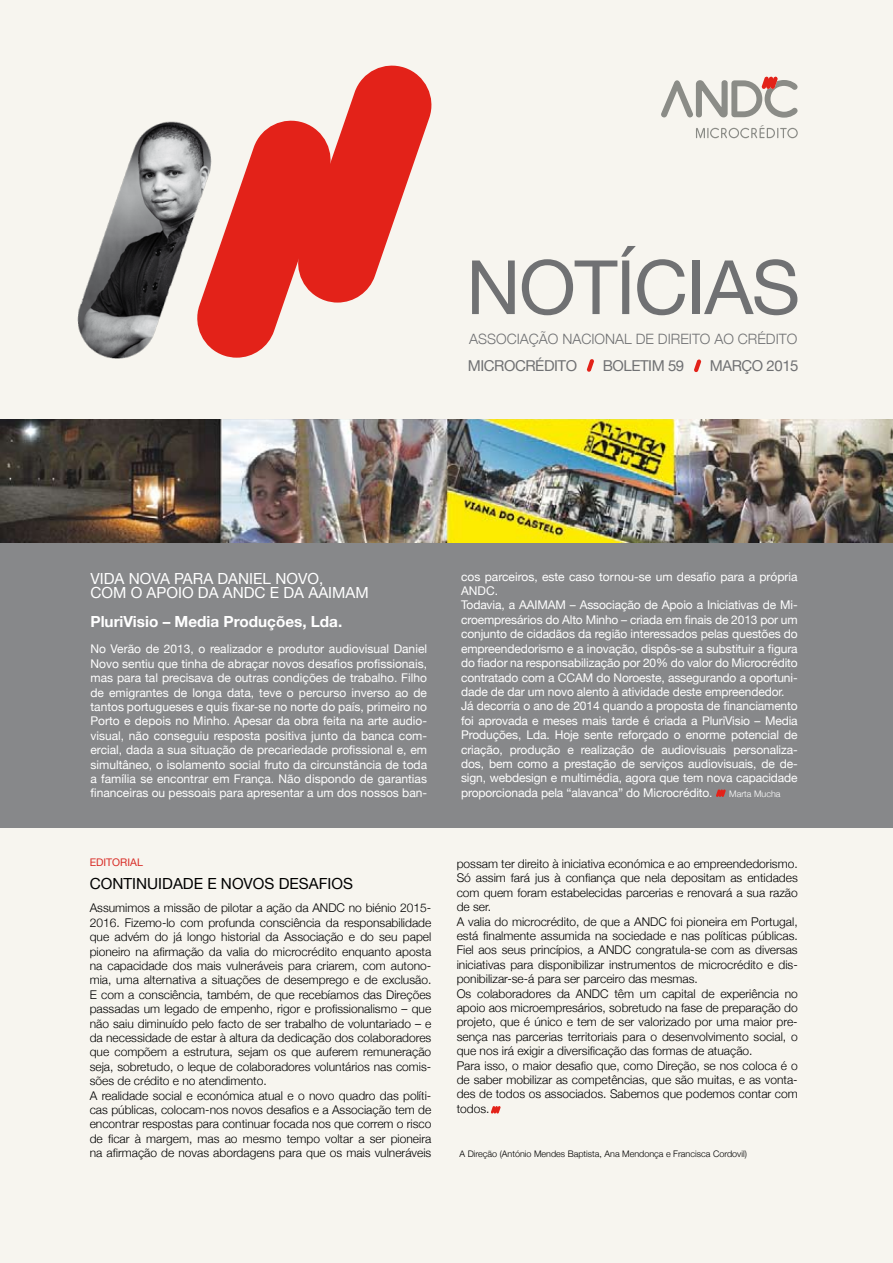
<style>
.page{position:relative;width:893px;height:1263px;background:#f7f5ef}
.page>*{position:absolute;margin:0;border:0;box-sizing:border-box;transform-origin:0 0}
.t1{font:75px "Helvetica Neue";color:#707173}
.t2{font:15.3px "Helvetica Neue";color:#fff}
.t3{font:700 15.3px "Helvetica Neue";color:#fff}
.t4{font:15.3px "Helvetica Neue";color:#000}
.t5{font:15px "Helvetica Neue";letter-spacing:-.03em;color:#707173}
.t6{font:300 14.25px "Helvetica Neue";color:#707173}
.t7{font:300 12px/14.4px "Helvetica Neue";color:#000}
.t8{font:12px/14.4px "Helvetica Neue";letter-spacing:-.01em;color:#fff}
.t9{font:10.5px "Helvetica Neue";color:#d82b25}
.t10{font:300 9px "Helvetica Neue";color:#000}
.t11{font:300 9px "Helvetica Neue";color:#fff}
</style>
<div class="page">
<svg style="left:661px;top:76px;width:137px;height:62px"></svg>
<svg style="left:250px;top:65px;width:182px;height:291px"></svg>
<div style="left:0;top:419px;width:893px;height:408px;background:#87888a"></div>
<svg style="left:491px;top:1106px;width:10px;height:7px"></svg>
<svg style="left:694px;top:359px;width:7px;height:13px"></svg>
<svg style="left:587px;top:359px;width:7px;height:13px"></svg>
<svg style="left:716px;top:789px;width:10px;height:8px"></svg>
<img style="left:77px;top:121px;width:173px;height:238px">
<img style="left:0;top:419px;width:893px;height:123px">
<h1 class="t1" style="left:616px;top:243px;width:107px">ÍCIAS</h1>
<p class="t6" style="left:469px;top:330px;width:330px">ASSOCIAÇÃO NACIONAL DE DIREITO AO CRÉDITO</p>
<p class="t5" style="left:468px;top:357px;width:85px">MICROCRÉDITO</p>
<p class="t5" style="left:603px;top:357px;width:83px">BOLETI M 59</p>
<p class="t5" style="left:710px;top:357px;width:90px">MARÇO 2015</p>
<h1 class="t1" style="left:466px;top:243px;width:50px">NOT</h1>
<p class="t2" style="left:90px;top:569px;width:10px">VIDA</p>
<p class="t2" style="left:129px;top:569px;width:12px">NOVA</p>
<p class="t2" style="left:174px;top:569px;width:20px">PARA</p>
<p class="t2" style="left:218px;top:569px;width:10px">DANI</p>
<p class="t2" style="left:253px;top:569px;width:34px">EL NOVO</p>
<p class="t2" style="left:319px;top:569px;width:6px">,</p>
<p class="t2" style="left:90px;top:584px;width:86px">COM O APOIO</p>
<p class="t2" style="left:198px;top:584px;width:37px">DA AND</p>
<p class="t2" style="left:255px;top:584px;width:116px">C E DA AAI MAM</p>
<p class="t3" style="left:90px;top:612px;width:253px">PluriVisio – Media Produções, Lda.</p>
<p class="t8" style="left:90px;top:642px;width:338px;text-align:justify">No Verão de 2013, o realizador e produtor audiovisual Daniel Novo sentiu que tinha de abraçar novos desafios profissionais, mas para tal precisava de outras condições de trabalho. Filho de emigrantes de longa data, teve o percurso inverso ao de tantos portugueses e quis fixar-se no norte do país, primeiro no Porto e depois no Minho. Apesar da obra feita na arte audio&shy;visual, não conseguiu resposta positiva junto da banca com&shy;ercial, dada a sua situação de precariedade profissional e, em simultâneo, o isolamento social fruto da circunstância de toda a família se encontrar em França. Não dispondo de garantias financeiras ou pessoais para apresentar a um dos nossos ban-</p>
<p class="t9" style="left:90px;top:856px;width:55px">Editorial</p>
<p class="t4" style="left:90px;top:874px;width:265px">Continuidade e novos desafios</p>
<p class="t7" style="left:90px;top:901px;width:343px">Assumimos a missão de pilotar a ação da ANDC no biénio 2015- 2016. Fizemo-lo com profunda consciência da responsabilidade que advém do já longo historial da Associação e do seu papel pioneiro na afirmação da valia do microcrédito enquanto aposta na capacidade dos mais vulneráveis para criarem, com autono&shy;mia, uma alternativa a situações de desemprego e de exclusão.<br>E com a consciência, também, de que recebíamos das Direções passadas um legado de empenho, rigor e profissionalismo – que não saiu diminuído pelo facto de ser trabalho de voluntariado – e da necessidade de estar à altura da dedicação dos colaboradores que compõem a estrutura, sejam os que auferem remuneração seja, sobretudo, o leque de colaboradores voluntários nas comis&shy;sões de crédito e no atendimento.<br>A realidade social e económica atual e o novo quadro das políti&shy;cas públicas, colocam-nos novos desafios e a Associação tem de encontrar respostas para continuar focada nos que correm o risco de ficar à margem, mas ao mesmo tempo voltar a ser pioneira na afirmação de novas abordagens para que os mais vulneráveis</p>
<p class="t8" style="left:461px;top:569px;width:338px">cos parceiros, este caso tornou-se um desafio para a própria<br>AND</p>
<p class="t8" style="left:461px;top:583px;width:338px;text-indent:25px">C.<br>Todavia, a AAI MAM – Associação de Apoio a I niciativas de Mi&shy;croempresários do Alto Minho – criada em finais de 2013 por um conjunto de cidadãos da região interessados pelas questões do empreendedorismo e a inovação, dispôs-se a substituir a figura do fiador na responsabilização por 20% do valor do Microcrédito contratado com a CCAM do Noroeste, assegurando a oportuni&shy;dade de dar um novo alento à atividade deste empreendedor.<br>Já decorria o ano de 2014 quando a proposta de financiamento foi aprovada e meses mais tarde é criada a PluriVisio – Media Produções, Lda. Hoje sente reforçado o enorme potencial de criação, produção e realização de audiovisuais personaliza&shy;dos, bem como a prestação de serviços audiovisuais, de de&shy;sign, webdesign e multimédia, agora que tem nova capacidade proporcionada pela “alavanca” do Microcrédito.</p>
<p class="t11" style="left:729px;top:788px;width:53px">Marta Mucha</p>
<p class="t7" style="left:457px;top:856px;width:343px">possam ter direito à iniciativa económica e ao empreendedorismo.<br>Só assim fará jus à confiança que nela depositam as entidades com quem foram estabelecidas parcerias e renovará a sua razão de ser.<br>A valia do microcrédito, de que a ANDC foi pioneira em Portugal, está finalmente assumida na sociedade e nas políticas públicas.<br>Fiel aos seus princípios, a ANDC congratula-se com as diversas iniciativas para disponibilizar instrumentos de microcrédito e dis&shy;ponibilizar-se-á para ser parceiro das mesmas.<br>Os colaboradores da ANDC têm um capital de experiência no apoio aos microempresários, sobretudo na fase de preparação do projeto, que é único e tem de ser valorizado por uma maior pre&shy;sença nas parcerias territoriais para o desenvolvimento social, o que nos irá exigir a diversificação das formas de atuação.<br>Para isso, o maior desafio que, como Direção, se nos coloca é o de saber mobilizar as competências, que são muitas, e as vonta&shy;des de todos os associados. Sabemos que podemos contar com todos.</p>
<p class="t10" style="left:460px;top:1148px;width:289px">A Direção (António Mendes Baptista, Ana Mendonça e Francisca Cordovil)</p>
</div>
